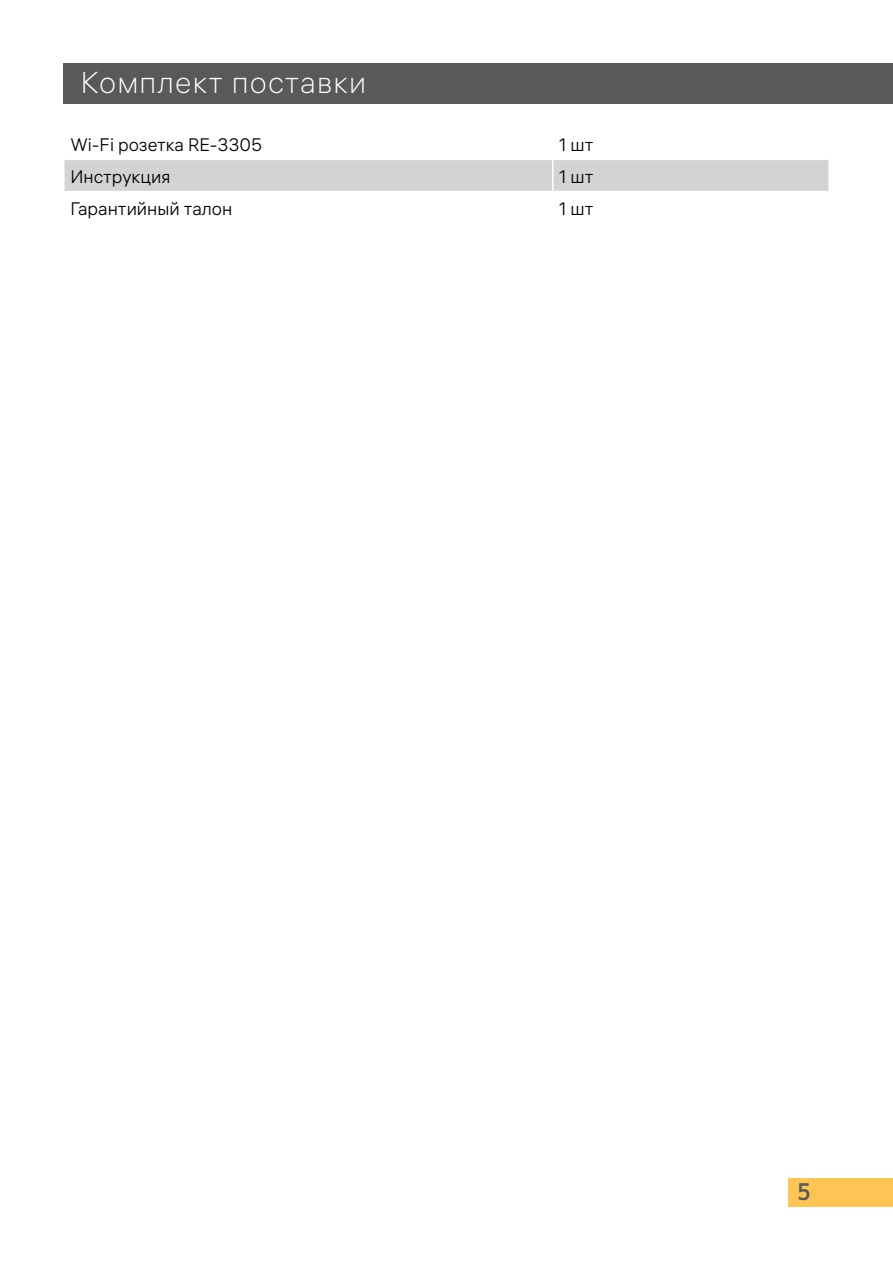
<style>
.page{position:relative;width:893px;height:1263px;background:#fff}
.page>*{position:absolute;margin:0;border:0;box-sizing:border-box;transform-origin:0 0}
.t1{font:30px "ALS Hauss VF";letter-spacing:.04em;color:#fff}
.t2{font:semi-condensed 24px "ALS Direct";color:#58595b}
.t3{font:18px "ALS Hauss VF";color:#000}
</style>
<div class="page">
<div style="left:65px;top:160px;width:763px;height:31px;background:#d1d3d4"></div>
<hr style="left:552px;top:160px;width:2px;height:31px;background:#fff">
<div style="left:788px;top:1178px;width:105px;height:28px;background:#fec454"></div>
<div style="left:64px;top:64px;width:829px;height:40px;background:#58595b"></div>
<h1 class="t1" style="left:81px;top:64px;width:287px">Комплект поставки</h1>
<p class="t3" style="left:71px;top:134px;width:193px">Wi-Fi розетка RE-3305</p>
<p class="t3" style="left:559px;top:134px;width:36px">1 шт</p>
<p class="t3" style="left:71px;top:166px;width:101px">Инструкция</p>
<p class="t3" style="left:559px;top:166px;width:36px">1 шт</p>
<p class="t3" style="left:71px;top:198px;width:163px">Гарантийный талон</p>
<p class="t3" style="left:559px;top:198px;width:36px">1 шт</p>
<h2 class="t2" style="left:797px;top:1178px;width:16px">5</h2>
</div>
